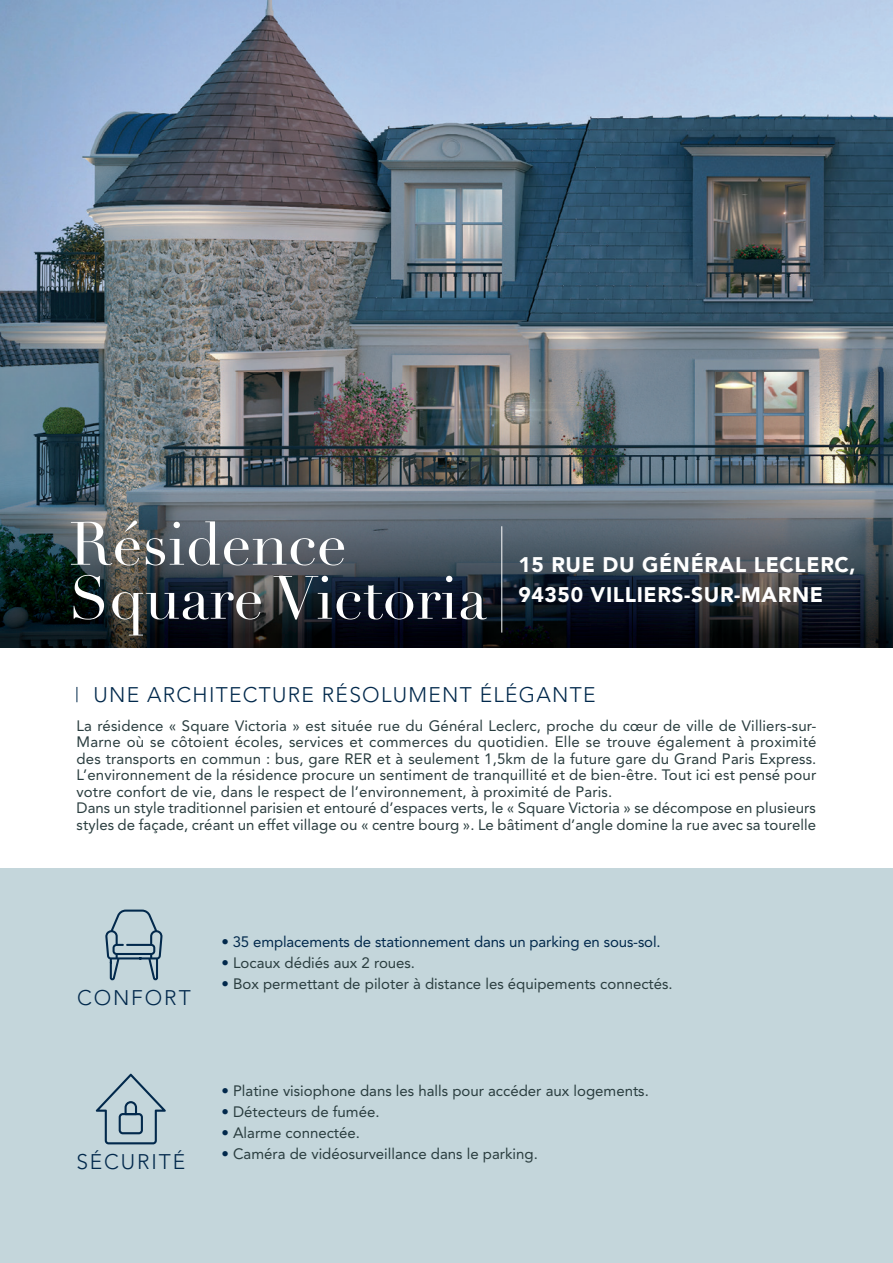
<style>
.page{position:relative;width:893px;height:1263px;background:#fff}
.page>*{position:absolute;margin:0;border:0;box-sizing:border-box;transform-origin:0 0}
.t1{font:60px/54px "Didot";color:#fff}
.t2{font:900 21px/30px "Avenir LT Std";letter-spacing:.03em;color:#fff}
.t3{font:300 21px "Avenir LT Std";letter-spacing:.06em;color:#02294c}
.t4{font:300 21px "Avenir LT Std";letter-spacing:.09em;color:#02294c}
.t5{font:15px/16.5px "Avenir LT Std";letter-spacing:.005em;color:#2a3d3f}
.t6{font:15px "Avenir LT Std";letter-spacing:-.01em;color:#02294c}
.s1{color:#02294c}
</style>
<div class="page">
<div style="left:0;top:868px;width:893px;height:395px;background:#c4d6db"></div>
<img style="left:0;top:0;width:893px;height:647px">
<hr style="left:501px;top:526px;width:1px;height:106px;background:#fff">
<svg style="left:105px;top:909px;width:58px;height:71px"></svg>
<svg style="left:96px;top:1074px;width:70px;height:70px"></svg>
<svg style="left:77px;top:687px;width:1px;height:15px"></svg>
<h1 class="t1" style="left:69px;top:518px;width:419px">Résidence<br>Square Victoria</h1>
<h2 class="t2" style="left:518px;top:550px;width:339px">15 RUE DU GÉNÉRAL LECLERC,<br>94350 VILLIERS-SUR-MARNE</h2>
<h2 class="t3" style="left:94px;top:682px;width:503px">UNE ARCHITECTURE RÉSOLUMENT ÉLÉGANTE</h2>
<p class="t5" style="left:77px;top:717px;width:742px">La résidence « Square Victoria » est située rue du Général Leclerc, proche du cœur de ville de Villiers-sur-Marne où se côtoient écoles, services et commerces du quotidien. Elle se trouve également à proximité des transports en commun : bus, gare RER et à seulement 1,5km de la future gare du Grand Paris Express.<br>L’environnement de la résidence procure un sentiment de tranquillité et de bien-être. Tout ici est pensé pour votre confort de vie, dans le respect de l’environnement, à proximité de Paris.<br>Dans un style traditionnel parisien et entouré d’espaces verts, le « Square Victoria » se décompose en plusieurs styles de façade, créant un effet village ou « centre bourg ». Le bâtiment d’angle domine la rue avec sa tourelle</p>
<h2 class="t4" style="left:77px;top:986px;width:115px">CONFORT</h2>
<h2 class="t4" style="left:76px;top:1150px;width:110px">SÉCURITÉ</h2>
<p class="t6" style="left:221px;top:933px;width:441px">• 35 emplacements de stationnement dans un parking en sous-sol.</p>
<p class="t5" style="left:221px;top:955px;width:195px"><span class="s1">•</span> Locaux dédiés aux 2 roues.</p>
<p class="t5" style="left:221px;top:976px;width:453px"><span class="s1">•</span> Box permettant de piloter à distance les équipements connectés.</p>
<p class="t5" style="left:221px;top:1082px;width:429px"><span class="s1">•</span> Platine visiophone dans les halls pour accéder aux logements.</p>
<p class="t5" style="left:221px;top:1103px;width:160px"><span class="s1">•</span> Détecteurs de fumée.</p>
<p class="t5" style="left:221px;top:1124px;width:140px"><span class="s1">•</span> Alarme connectée.</p>
<p class="t5" style="left:221px;top:1145px;width:318px"><span class="s1">•</span> Caméra de vidéosurveillance dans le parking.</p>
</div>
